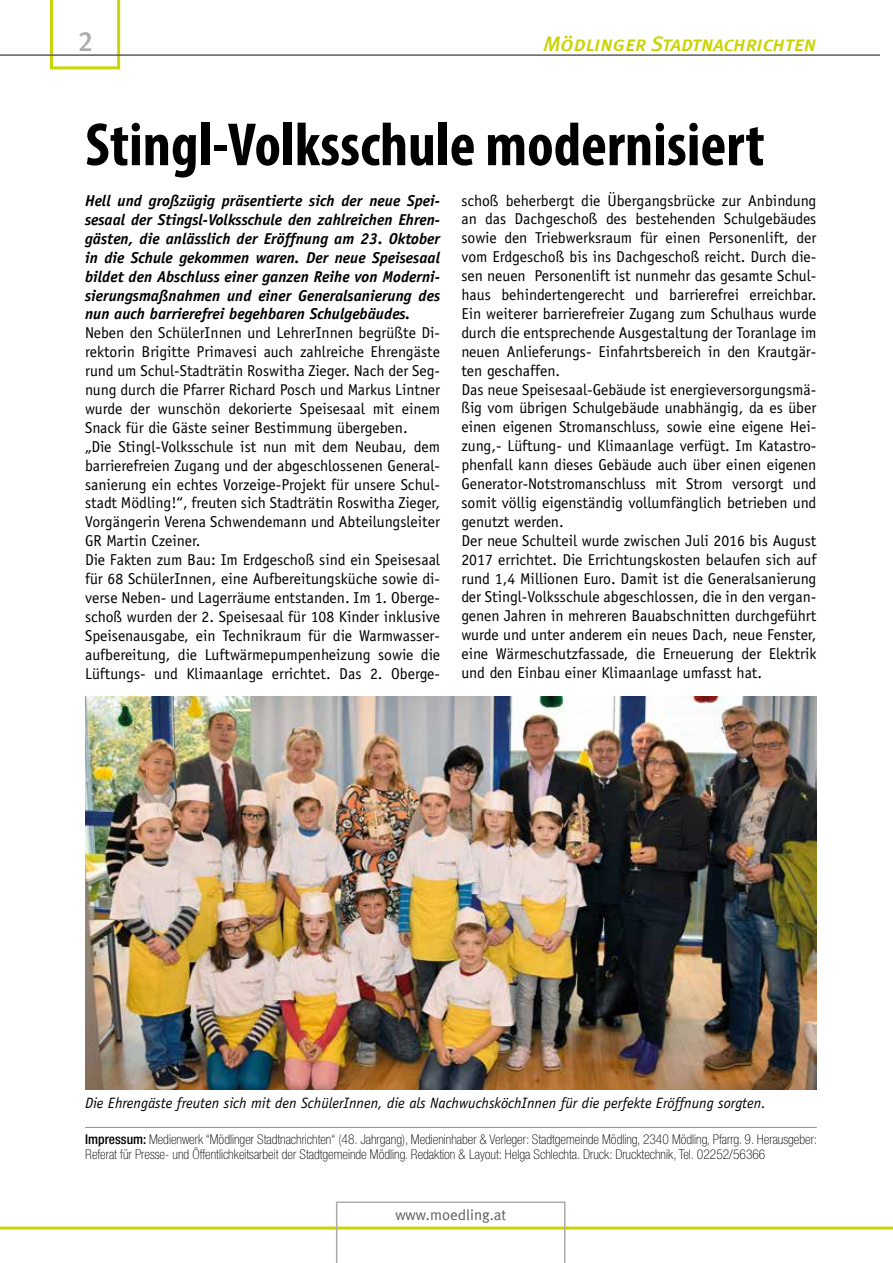
<style>
.page{position:relative;width:893px;height:1263px;background:#fff}
.page>*{position:absolute;margin:0;border:0;box-sizing:border-box;transform-origin:0 0}
.t1{font:700 condensed 61.5px "Myriad Pro";color:#000}
.t2{font:28.05px "Meta Medium LF";color:#ababac;scale:.96 1}
.t3{font:21px "Meta Medium Italic Caps";letter-spacing:-.01em;color:#cad400}
.t4{font:15.75px/18.9px "Officina Sans";color:#000}
.t5{font:italic 700 15.75px/18.9px "Officina Sans";color:#000;text-align:justify}
.t6{font:italic 15px "Officina Sans";color:#000}
.t7{font:15px "Meta Normal";color:#5f5e5e}
.t8{font:100 condensed 13.5px/15px "Helvetica Neue LT Std";color:#000}
.s1{font-weight:500}
</style>
<div class="page">
<svg style="left:50px;top:0;width:70px;height:69px"></svg>
<hr style="left:0;top:54px;width:893px;height:2px;background:#5f5e5e">
<hr style="left:0;top:1226px;width:893px;height:3px;background:#cad400">
<svg style="left:336px;top:1201px;width:230px;height:62px"></svg>
<div style="left:880px;top:18px;width:13px;height:74px;background:#fff"></div>
<hr style="left:85px;top:1127px;width:732px;height:1px;background:#959494">
<img style="left:85px;top:697px;width:732px;height:393px">
<h2 class="t2" style="left:78px;top:25px;width:17px">2</h2>
<h3 class="t3" style="left:543px;top:31px;width:275px">Mödlinger Stadtnachrichten</h3>
<h1 class="t1" style="left:85px;top:106px;width:681px">Stingl-Volksschule modernisiert</h1>
<p class="t5" style="left:85px;top:191px;width:357px">Hell und großzügig präsentierte sich der neue Spei&shy;sesaal der Stingsl-Volksschule den zahlreichen Ehren&shy;gästen, die anlässlich der Eröffnung am 23. Oktober in die Schule gekommen waren. Der neue Speisesaal bildet den Abschluss einer ganzen Reihe von Moderni&shy;sierungsmaßnahmen und einer Generalsanierung des nun auch barrierefrei begehbaren Schulgebäudes.</p>
<p class="t4" style="left:85px;top:324px;width:357px">Neben den SchülerInnen und LehrerInnen begrüßte Di&shy;rektorin Brigitte Primavesi auch zahlreiche Ehrengäste rund um Schul-Stadträtin Roswitha Zieger. Nach der Seg&shy;nung durch die Pfarrer Richard Posch und Markus Lintner wurde der wunschön dekorierte Speisesaal mit einem Snack für die Gäste seiner Bestimmung übergeben.<br>„Die Stingl-Volksschule ist nun mit dem Neubau, dem barrierefreien Zugang und der abgeschlossenen General&shy;sanierung ein echtes Vorzeige-Projekt für unsere Schul&shy;stadt Mödling!“, freuten sich Stadträtin Roswitha Zieger, Vorgängerin Verena Schwendemann und Abteilungsleiter GR Martin Czeiner.<br>Die Fakten zum Bau: Im Erdgeschoß sind ein Speisesaal für 68 SchülerInnen, eine Aufbereitungsküche sowie di&shy;verse Neben- und Lagerräume entstanden. Im 1. Oberge&shy;schoß wurden der 2. Speisesaal für 108 Kinder inklusive Speisenausgabe, ein Technikraum für die Warmwasser&shy;aufbereitung, die Luftwärmepumpenheizung sowie die Lüftungs- und Klimaanlage errichtet. Das 2. Oberge-</p>
<p class="t4" style="left:461px;top:191px;width:357px">schoß beherbergt die Übergangsbrücke zur Anbindung an das Dachgeschoß des bestehenden Schulgebäudes sowie den Triebwerksraum für einen Personenlift, der vom Erdgeschoß bis ins Dachgeschoß reicht. Durch die&shy;sen neuen Personenlift ist nunmehr das gesamte Schul&shy;haus behindertengerecht und barrierefrei erreichbar.<br>Ein weiterer barrierefreier Zugang zum Schulhaus wurde durch die entsprechende Ausgestaltung der Toranlage im neuen Anlieferungs- Einfahrtsbereich in den Krautgär&shy;ten geschaffen.<br>Das neue Speisesaal-Gebäude ist energieversorgungsmä&shy;ßig vom übrigen Schulgebäude unabhängig, da es über einen eigenen Stromanschluss, sowie eine eigene Hei&shy;zung,- Lüftung- und Klimaanlage verfügt. Im Katastro&shy;phenfall kann dieses Gebäude auch über einen eigenen Generator-Notstromanschluss mit Strom versorgt und somit völlig eigenständig vollumfänglich betrieben und genutzt werden.<br>Der neue Schulteil wurde zwischen Juli 2016 bis August 2017 errichtet. Die Errichtungskosten belaufen sich auf rund 1,4 Millionen Euro. Damit ist die Generalsanierung der Stingl-Volksschule abgeschlossen, die in den vergan&shy;genen Jahren in mehreren Bauabschnitten durchgeführt wurde und unter anderem ein neues Dach, neue Fenster, eine Wärmeschutzfassade, die Erneuerung der Elektrik und den Einbau einer Klimaanlage umfasst hat.</p>
<p class="t6" style="left:85px;top:1094px;width:682px">Die Ehrengäste freuten sich mit den SchülerInnen, die als NachwuchsköchInnen für die perfekte Eröffnung sorgten.</p>
<p class="t8" style="left:85px;top:1132px;width:733px"><span class="s1">Impressum:</span> Medienwerk “Mödlinger Stadtnachrichten“ (48. Jahrgang), Medieninhaber &amp; Verleger: Stadtgemeinde Mödling, 2340 Mödling, Pfarrg. 9. Herausgeber:<br>Referat für Presse- und Öffentlichkeitsarbeit der Stadtgemeinde Mödling. Redaktion &amp; Layout: Helga Schlechta. Druck: Drucktechnik, Tel. 02252/56366</p>
<p class="t7" style="left:395px;top:1206px;width:112px">www.moedling.at</p>
</div>
